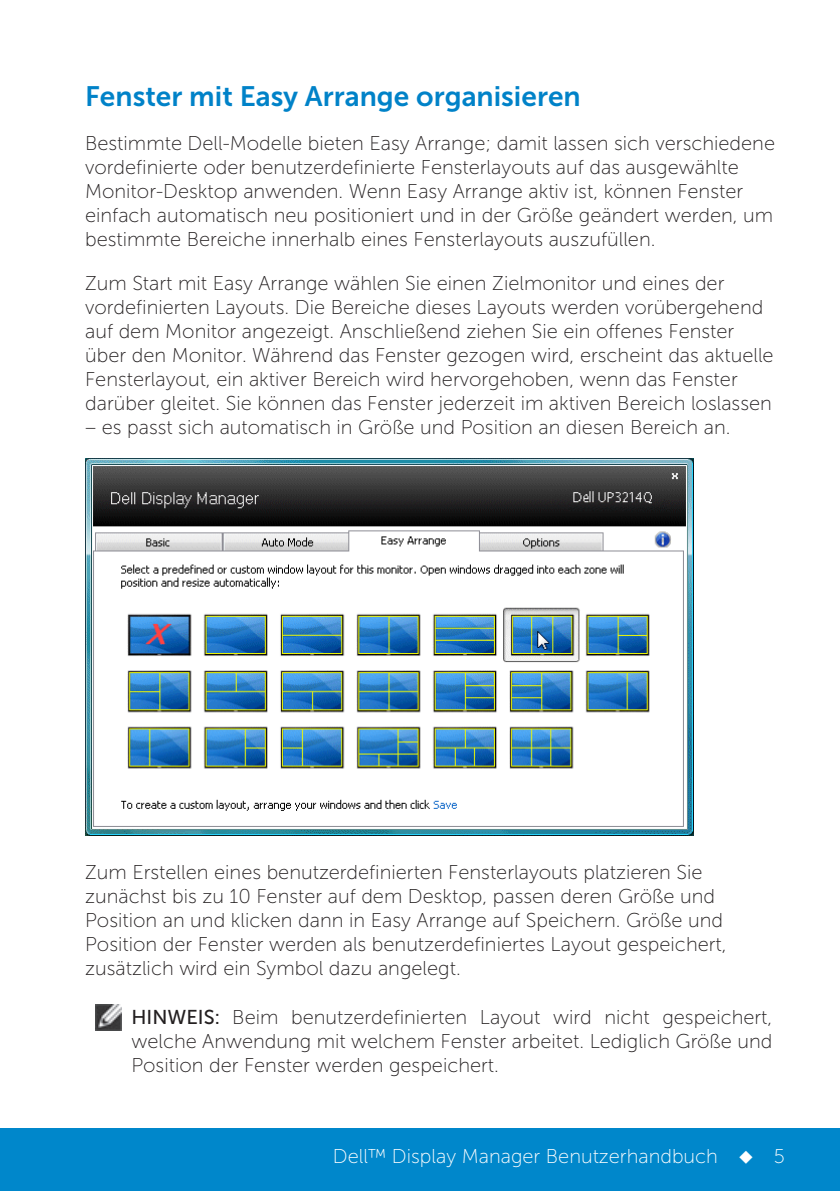
<style>
.page{position:relative;width:840px;height:1191px;background:#fff}
.page>*{position:absolute;margin:0;border:0;box-sizing:border-box;transform-origin:0 0}
.t1{font:28px "Museo Sans For Dell 700";color:#0082c8}
.內文{font:20px/24px "Museo Sans For Dell 100";color:#231f20}
.t2{font:20px "Museo Sans For Dell 100";color:#fff}
.s1{font-family:"Museo Sans For Dell 500"}
</style>
<div class="page">
<div style="left:0;top:1128px;width:839px;height:63px;background:#0087cb"></div>
<img style="left:85px;top:458px;width:607px;height:377px">
<img style="left:96px;top:1004px;width:25px;height:26px">
<p class="t1" style="left:85px;top:81px;width:497px">Fenster mit Easy Arrange organisieren</p>
<p class="內文" style="left:85px;top:131px;width:691px">Bestimmte Dell-Modelle bieten Easy Arrange; damit lassen sich verschiedene vordefinierte oder benutzerdefinierte Fensterlayouts auf das ausgewählte Monitor-Desktop anwenden. Wenn Easy Arrange aktiv ist, können Fenster einfach automatisch neu positioniert und in der Größe geändert werden, um bestimmte Bereiche innerhalb eines Fensterlayouts auszufüllen.</p>
<p class="內文" style="left:85px;top:271px;width:689px">Zum Start mit Easy Arrange wählen Sie einen Zielmonitor und eines der vordefinierten Layouts. Die Bereiche dieses Layouts werden vorübergehend auf dem Monitor angezeigt. Anschließend ziehen Sie ein offenes Fenster über den Monitor. Während das Fenster gezogen wird, erscheint das aktuelle Fensterlayout, ein aktiver Bereich wird hervorgehoben, wenn das Fenster darüber gleitet. Sie können das Fenster jederzeit im aktiven Bereich loslassen</p>
<p class="內文" style="left:85px;top:415px;width:646px">– es passt sich automatisch in Größe und Position an diesen Bereich an.</p>
<p class="內文" style="left:85px;top:860px;width:642px">Zum Erstellen eines benutzerdefinierten Fensterlayouts platzieren Sie zunächst bis zu 10 Fenster auf dem Desktop, passen deren Größe und Position an und klicken dann in Easy Arrange auf Speichern. Größe und Position der Fenster werden als benutzerdefiniertes Layout gespeichert, zusätzlich wird ein Symbol dazu angelegt.</p>
<p class="內文" style="left:131px;top:1005px;width:642px;text-align:justify"><span class="s1">HINWEIS:</span> Beim benutzerdefinierten Layout wird nicht gespeichert, welche Anwendung mit welchem Fenster arbeitet. Lediglich Größe und Position der Fenster werden gespeichert.</p>
<p class="t2" style="left:332px;top:1145px;width:453px">Dell™ Display Manager Benutzerhandbuch ◆ 5</p>
</div>
